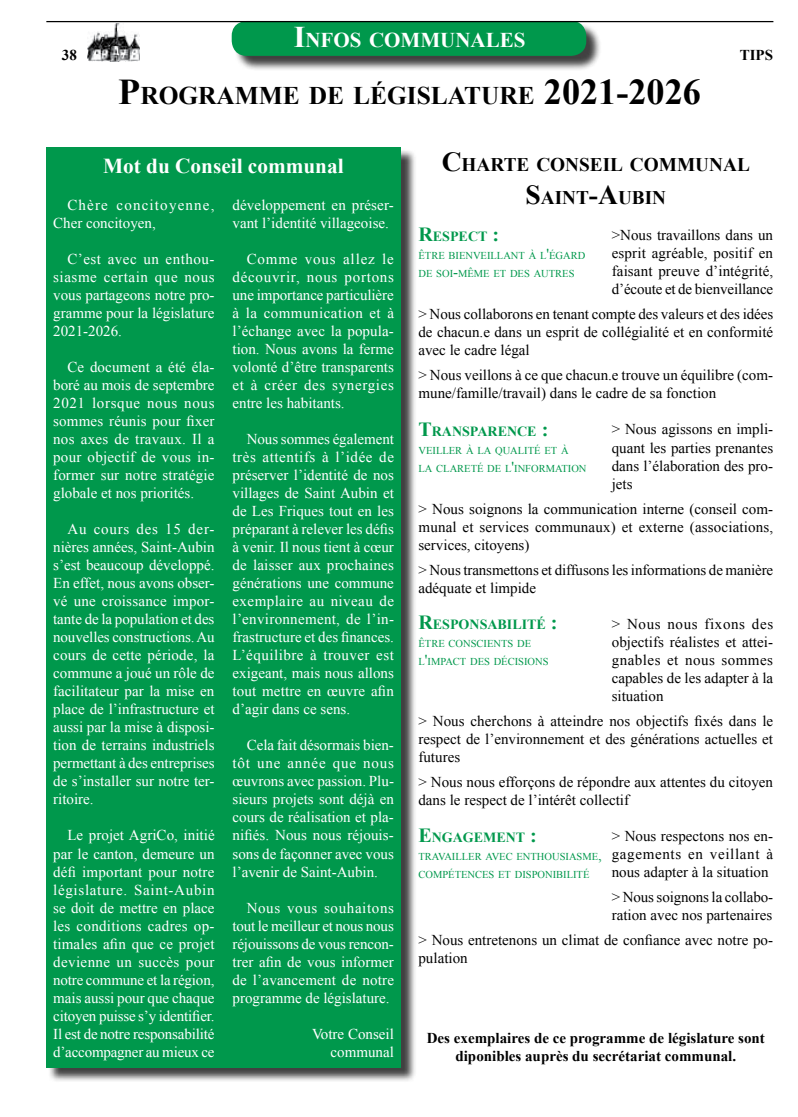
<style>
.page{position:relative;width:798px;height:1117px;background:#fff}
.page>*{position:absolute;margin:0;border:0;box-sizing:border-box;transform-origin:0 0}
.t1{font:700 25.38px "Times New Roman";color:#000}
.t2{font:700 21.25px "Times New Roman";color:#fff}
.t3{font:700 21px "Times New Roman";color:#fff}
.t4{font:700 19.25px/33px "Times New Roman";color:#000;text-align:center}
.t5{font:15px/18px "Times New Roman";color:#fff;text-align:justify}
.t6{font:15px/18px "Times New Roman";color:#000;text-align:justify}
.t7{font:700 15px/18px "Times New Roman";color:#000;text-align:center}
.t8{font:15px/18px "Times New Roman";letter-spacing:.08em;color:#fff}
.t9{font:700 14px "Times New Roman";color:#00984c}
.t10{font:10.5px/18px "Times New Roman";color:#00984c}
.s1{font-size:30px}
.s2{font-size:36.25px}
.s3{font-size:27.5px}
.s4{font-size:20px}
.s5{font-size:15px}
</style>
<div class="page">
<div style="left:48px;top:149px;width:368px;height:933px;background:#000;opacity:.75"></div>
<div style="left:46px;top:147px;width:354px;height:920px;background:#00984c"></div>
<div style="left:233px;top:23px;width:368px;height:48px;background:#000;opacity:.75"></div>
<div style="left:231px;top:21px;width:355px;height:35px;background:#00984c;border-radius:15px"></div>
<img style="left:88px;top:24px;width:51px;height:37px">
<hr style="left:46px;top:21px;width:727px;height:1px;background:#000">
<h3 class="t3" style="left:293px;top:25px;width:231px"><span class="s1">I</span>NFOS COMMUNALES</h3>
<p class="t7" style="left:62px;top:45px;width:16px">38</p>
<p class="t7" style="left:739px;top:46px;width:35px">TIPS</p>
<h1 class="t1" style="left:118px;top:78px;width:584px"><span class="s2">P</span>ROGRAMME DE LÉGISLATURE <span class="s2">2021-2026</span></h1>
<h2 class="t2" style="left:103px;top:151px;width:242px">Mot du Conseil communal</h2>
<p class="t8" style="left:53px;top:196px;width:163px;text-indent:14px">Chère concitoyenne,<br>Cher concitoyen,</p>
<p class="t5" style="left:53px;top:250px;width:163px;text-indent:14px">C’est avec un enthou&shy;siasme certain que nous vous partageons notre pro&shy;gramme pour la législature 2021-2026.</p>
<p class="t5" style="left:53px;top:358px;width:163px;text-indent:14px">Ce document a été éla&shy;boré au mois de septembre 2021 lorsque nous nous sommes réunis pour fixer nos axes de travaux. Il a pour objectif de vous in&shy;former sur notre stratégie globale et nos priorités.</p>
<p class="t5" style="left:53px;top:520px;width:163px;text-indent:14px">Au cours des 15 der&shy;nières années, Saint-Aubin s’est beaucoup développé.<br>En effet, nous avons obser&shy;vé une croissance impor&shy;tante de la population et des nouvelles constructions. Au cours de cette période, la commune a joué un rôle de facilitateur par la mise en place de l’infrastructure et aussi par la mise à disposi&shy;tion de terrains industriels permettant à des entreprises de s’installer sur notre ter&shy;ritoire.</p>
<p class="t5" style="left:53px;top:826px;width:163px;text-indent:14px">Le projet AgriCo, initié par le canton, demeure un défi important pour notre législature. Saint-Aubin se doit de mettre en place les conditions cadres op&shy;timales afin que ce projet devienne un succès pour notre commune et la région, mais aussi pour que chaque citoyen puisse s’y identifier.<br>Il est de notre responsabilité d’accompagner au mieux ce</p>
<p class="t5" style="left:232px;top:196px;width:163px">développement en préser&shy;vant l’identité villageoise.</p>
<p class="t5" style="left:232px;top:250px;width:163px;text-indent:14px">Comme vous allez le découvrir, nous portons une importance particulière à la communication et à l’échange avec la popula&shy;tion. Nous avons la ferme volonté d’être transparents et à créer des synergies entre les habitants.</p>
<p class="t5" style="left:232px;top:430px;width:163px;text-indent:14px">Nous sommes également très attentifs à l’idée de préserver l’identité de nos villages de Saint Aubin et de Les Friques tout en les préparant à relever les défis à venir. Il nous tient à cœur de laisser aux prochaines générations une commune exemplaire au niveau de l’environnement, de l’in&shy;frastructure et des finances.<br>L’équilibre à trouver est exigeant, mais nous allons tout mettre en œuvre afin d’agir dans ce sens.</p>
<p class="t5" style="left:232px;top:736px;width:163px;text-indent:14px">Cela fait désormais bien&shy;tôt une année que nous œuvrons avec passion. Plu&shy;sieurs projets sont déjà en cours de réalisation et pla&shy;nifiés. Nous nous réjouis&shy;sons de façonner avec vous l’avenir de Saint-Aubin.</p>
<p class="t5" style="left:232px;top:898px;width:163px;text-indent:14px">Nous vous souhaitons tout le meilleur et nous nous réjouissons de vous rencon&shy;trer afin de vous informer de l’avancement de notre programme de législature.</p>
<p class="t5" style="left:312px;top:1024px;width:83px;text-align:right">Votre Conseil communal</p>
<p class="t4" style="left:441px;top:148px;width:309px"><span class="s3">C</span>HARTE CONSEIL COMMUNAL<br><span class="s3">S</span>AINT<span class="s3">-A</span>UBIN</p>
<p class="t6" style="left:611px;top:226px;width:163px">&gt;Nous travaillons dans un esprit agréable, positif en faisant preuve d’intégrité, d’écoute et de bienveillance</p>
<p class="t6" style="left:418px;top:305px;width:356px">&gt; Nous collaborons en tenant compte des valeurs et des idées de chacun.e dans un esprit de collégialité et en conformité avec le cadre légal</p>
<p class="t6" style="left:418px;top:366px;width:356px">&gt; Nous veillons à ce que chacun.e trouve un équilibre (com&shy;mune/famille/travail) dans le cadre de sa fonction</p>
<p class="t6" style="left:611px;top:420px;width:163px">&gt; Nous agissons en impli&shy;quant les parties prenantes dans l’élaboration des pro&shy;jets</p>
<p class="t6" style="left:418px;top:499px;width:356px">&gt; Nous soignons la communication interne (conseil com&shy;munal et services communaux) et externe (associations, services, citoyens)</p>
<p class="t6" style="left:418px;top:560px;width:356px">&gt; Nous transmettons et diffusons les informations de manière adéquate et limpide</p>
<p class="t6" style="left:611px;top:614px;width:163px">&gt; Nous nous fixons des objectifs réalistes et attei&shy;gnables et nous sommes capables de les adapter à la situation</p>
<p class="t6" style="left:418px;top:711px;width:356px">&gt; Nous cherchons à atteindre nos objectifs fixés dans le respect de l’environnement et des générations actuelles et futures</p>
<p class="t6" style="left:418px;top:772px;width:356px">&gt; Nous nous efforçons de répondre aux attentes du citoyen dans le respect de l’intérêt collectif</p>
<p class="t6" style="left:611px;top:826px;width:163px">&gt; Nous respectons nos en&shy;gagements en veillant à nous adapter à la situation</p>
<p class="t6" style="left:611px;top:887px;width:163px">&gt; Nous soignons la collabo&shy;ration avec nos partenaires</p>
<p class="t6" style="left:418px;top:930px;width:356px">&gt; Nous entretenons un climat de confiance avec notre po&shy;pulation</p>
<p class="t9" style="left:418px;top:226px;width:82px"><span class="s4">R</span>ESPECT <span class="s4">:</span></p>
<p class="t10" style="left:418px;top:246px;width:168px">ÊTRE BIENVEILLANT À L<span class="s5">'</span>ÉGARD<br>DE SOI<span class="s5">-</span>MÊME ET DES AUTRES</p>
<p class="t9" style="left:418px;top:421px;width:131px"><span class="s4">T</span>RANSPARENCE <span class="s4">:</span></p>
<p class="t10" style="left:418px;top:441px;width:169px">VEILLER À LA QUALITÉ ET À<br>LA CLARETÉ DE L<span class="s5">'</span>INFORMATION</p>
<p class="t9" style="left:418px;top:614px;width:140px"><span class="s4">R</span>ESPONSABILITÉ <span class="s4">:</span></p>
<p class="t10" style="left:418px;top:634px;width:131px">ÊTRE CONSCIENTS DE<br>L<span class="s5">'</span>IMPACT DES DÉCISIONS</p>
<p class="t9" style="left:418px;top:827px;width:120px"><span class="s4">E</span>NGAGEMENT <span class="s4">:</span></p>
<p class="t10" style="left:418px;top:846px;width:185px">TRAVAILLER AVEC ENTHOUSIASME<span class="s5">,<br></span>COMPÉTENCES ET DISPONIBILITÉ</p>
<p class="t7" style="left:426px;top:1027px;width:339px">Des exemplaires de ce programme de législature sont diponibles auprès du secrétariat communal.</p>
</div>
